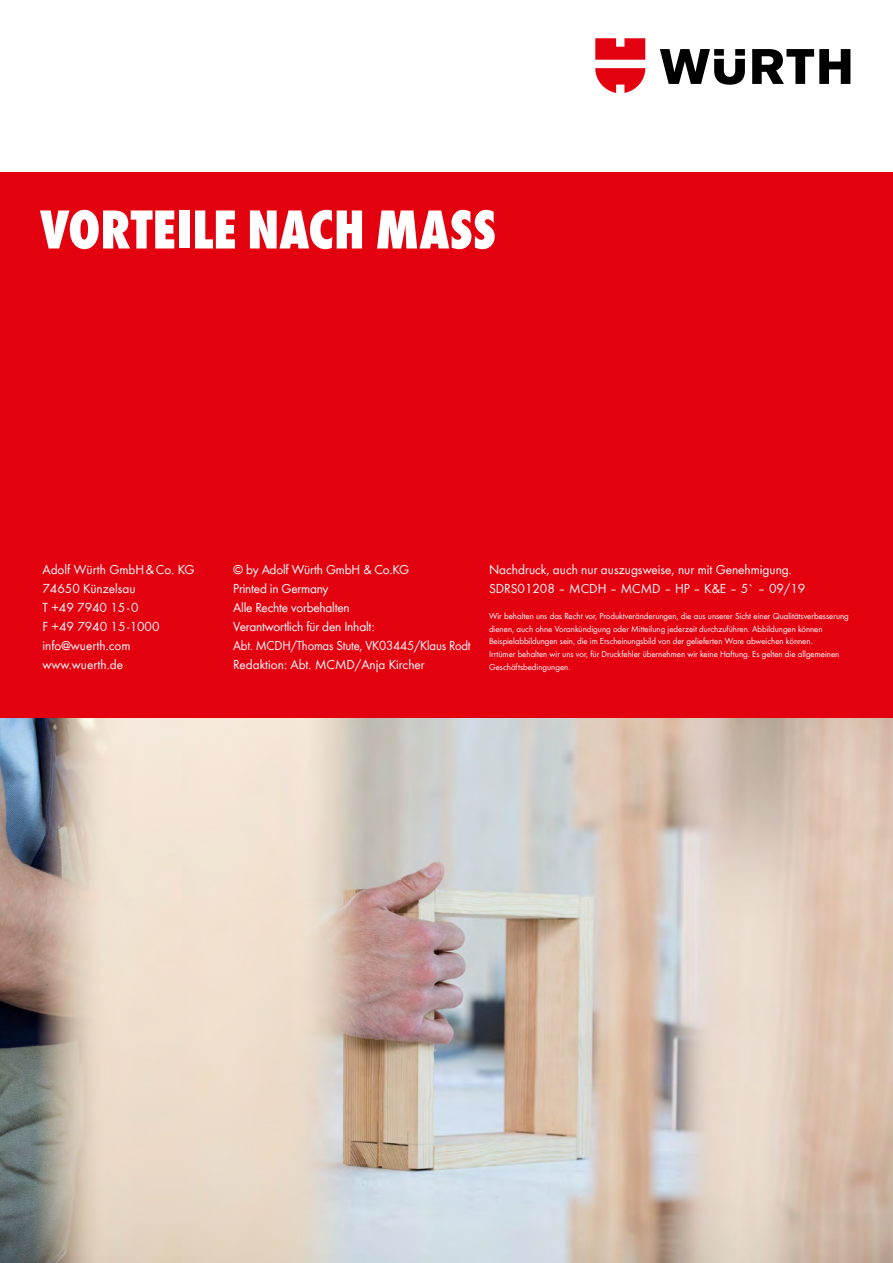
<style>
.page{position:relative;width:893px;height:1263px;background:#fff}
.page>*{position:absolute;margin:0;border:0;box-sizing:border-box;transform-origin:0 0}
.t1{font:800 condensed 57px "Wuerth";color:#fff}
.t2{font:13.5px/19.2px "Wuerth";color:#fff}
.t3{font:9px/12.8px "Wuerth";color:#fff}
</style>
<div class="page">
<svg style="left:660px;top:49px;width:190px;height:36px"></svg>
<svg style="left:595px;top:38px;width:50px;height:55px"></svg>
<img style="left:0;top:718px;width:893px;height:545px">
<div style="left:0;top:172px;width:893px;height:546px;background:#e3000f"></div>
<h1 class="t1" style="left:40px;top:189px;width:458px">VORTEILE NACH MASS</h1>
<h2 class="t2" style="left:43px;top:559px;width:154px">Adolf Würth GmbH&amp;Co. KG<br>74650 Künzelsau<br>T +49 7940 15-0<br>F +49 7940 15-1000 info@wuerth.com www.wuerth.de</h2>
<h2 class="t2" style="left:233px;top:559px;width:239px">© by Adolf Würth GmbH &amp; Co.KG<br>Printed in Germany<br>Alle Rechte vorbehalten<br>Verantwortlich für den Inhalt:<br>Abt. MCDH/Thomas Stute, VK03445/Klaus Rodt<br>Redaktion: Abt. MCMD/Anja Kircher</h2>
<h2 class="t2" style="left:489px;top:559px;width:318px">Nachdruck, auch nur auszugsweise, nur mit Genehmigung.<br>SDRS01208 – MCDH – MCMD – HP – K&amp;E – 5` – 09/19</h2>
<p class="t3" style="left:489px;top:609px;width:361px">Wir behalten uns das Recht vor, Produktveränderungen, die aus unserer Sicht einer Qualitätsverbesserung dienen, auch ohne Vorankündigung oder Mitteilung jederzeit durchzuführen. Abbildungen können Beispielabbildungen sein, die im Erscheinungsbild von der gelieferten Ware abweichen können.<br>Irrtümer behalten wir uns vor, für Druckfehler übernehmen wir keine Haftung. Es gelten die allgemeinen Geschäftsbedingungen.</p>
</div>
